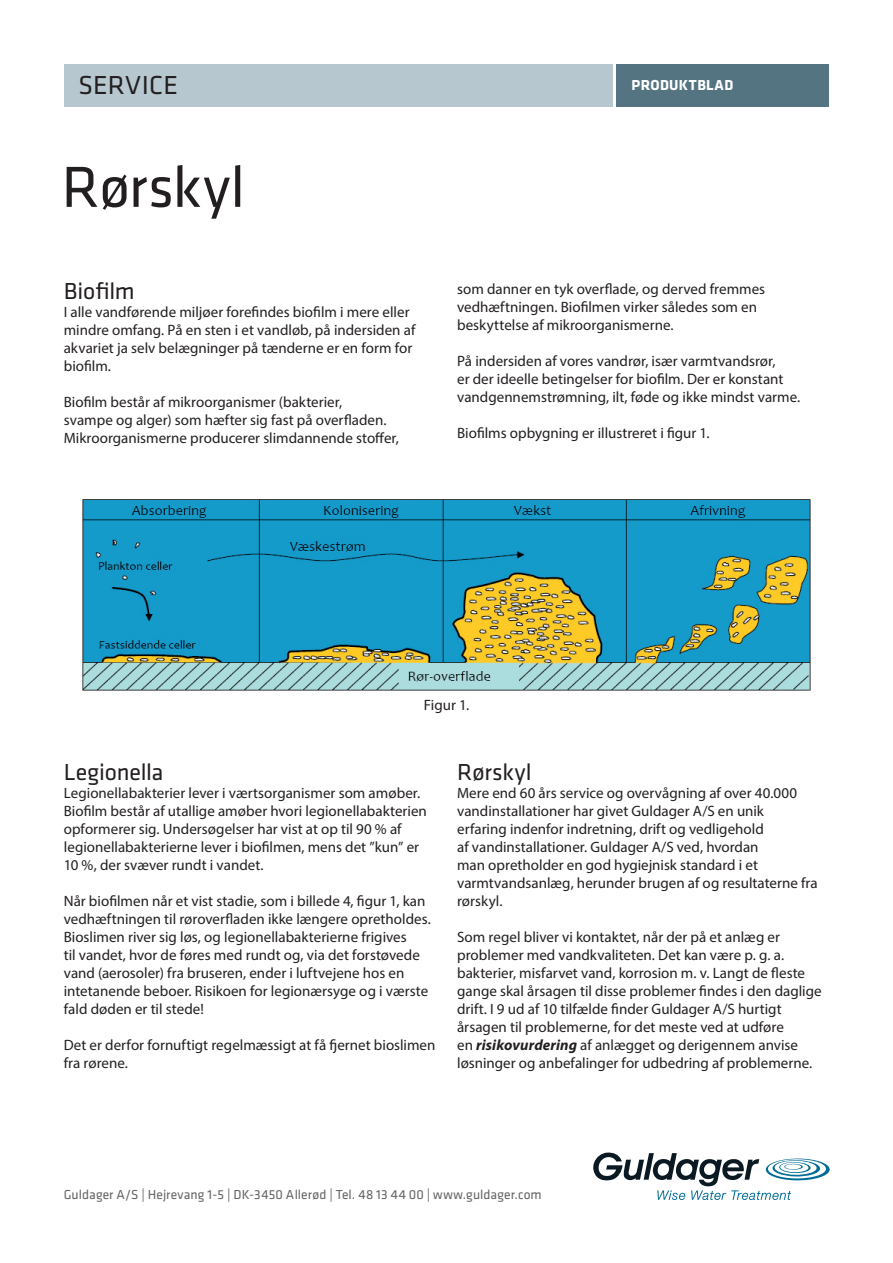
<style>
.page{position:relative;width:893px;height:1263px;background:#fff}
.page>*{position:absolute;margin:0;border:0;box-sizing:border-box;transform-origin:0 0}
.t1{font:60px "Klavika";color:#231f20}
.t2{font:27px "Klavika";letter-spacing:.005em;color:#231f20}
.t3{font:24px "Klavika";letter-spacing:-.005em;color:#231f20}
.t4{font:15px/18px "Myriad Pro";color:#231f20}
.t5{font:15px "Klavika Bold Bold OSF";letter-spacing:.025em;color:#fff}
.t6{font:13.5px "Klavika";letter-spacing:.01em;color:#636366}
.s1{font-weight:700;font-style:italic}
</style>
<div class="page">
<svg style="left:593px;top:1152px;width:237px;height:48px"></svg>
<div style="left:64px;top:64px;width:548px;height:42px;background:#b7c7d0"></div>
<div style="left:617px;top:64px;width:212px;height:42px;background:#557482"></div>
<img style="left:82px;top:499px;width:729px;height:192px">
<h2 class="t2" style="left:78px;top:72px;width:101px">SERVICE</h2>
<p class="t5" style="left:631px;top:77px;width:103px">PRODUKTBLAD</p>
<h1 class="t1" style="left:62px;top:156px;width:185px">Rørskyl</h1>
<h3 class="t3" style="left:64px;top:279px;width:72px">Biofilm</h3>
<p class="t4" style="left:64px;top:303px;width:353px">I alle vandførende miljøer forefindes biofilm i mere eller mindre omfang. På en sten i et vandløb, på indersiden af akvariet ja selv belægninger på tænderne er en form for biofilm.</p>
<p class="t4" style="left:64px;top:393px;width:337px">Biofilm består af mikroorganismer (bakterier,<br>svampe og alger) som hæfter sig fast på overfladen.<br>Mikroorganismerne producerer slimdannende stoffer,</p>
<p class="t4" style="left:457px;top:280px;width:310px">som danner en tyk overflade, og derved fremmes vedhæftningen. Biofilmen virker således som en beskyttelse af mikroorganismerne.</p>
<p class="t4" style="left:457px;top:352px;width:345px">På indersiden af vores vandrør, især varmtvandsrør,<br>er der ideelle betingelser for biofilm. Der er konstant vandgennemstrømning, ilt, føde og ikke mindst varme.</p>
<p class="t4" style="left:457px;top:424px;width:254px">Biofilms opbygning er illustreret i figur 1.</p>
<p class="t4" style="left:424px;top:696px;width:47px">Figur 1.</p>
<h3 class="t3" style="left:64px;top:760px;width:101px">Legionella</h3>
<p class="t4" style="left:64px;top:784px;width:365px">Legionellabakterier lever i værtsorganismer som amøber.<br>Biofilm består af utallige amøber hvori legionellabakterien opformerer sig. Undersøgelser har vist at op til 90 % af legionellabakterierne lever i biofilmen, mens det ”kun” er 10 %, der svæver rundt i vandet.</p>
<p class="t4" style="left:64px;top:892px;width:369px">Når biofilmen når et vist stadie, som i billede 4, figur 1, kan vedhæftningen til røroverfladen ikke længere opretholdes.<br>Bioslimen river sig løs, og legionellabakterierne frigives<br>til vandet, hvor de føres med rundt og, via det forstøvede vand (aerosoler) fra bruseren, ender i luftvejene hos en intetanende beboer. Risikoen for legionærsyge og i værste fald døden er til stede!</p>
<p class="t4" style="left:64px;top:1036px;width:373px">Det er derfor fornuftigt regelmæssigt at få fjernet bioslimen fra rørene.</p>
<h3 class="t3" style="left:457px;top:760px;width:76px">Rørskyl</h3>
<p class="t4" style="left:457px;top:784px;width:362px">Mere end 60 års service og overvågning af over 40.000 vandinstallationer har givet Guldager A/S en unik<br>erfaring indenfor indretning, drift og vedligehold<br>af vandinstallationer. Guldager A/S ved, hvordan<br>man opretholder en god hygiejnisk standard i et varmtvandsanlæg, herunder brugen af og resultaterne fra rørskyl.</p>
<p class="t4" style="left:457px;top:928px;width:366px">Som regel bliver vi kontaktet, når der på et anlæg er problemer med vandkvaliteten. Det kan være p. g. a. bakterier, misfarvet vand, korrosion m. v. Langt de fleste gange skal årsagen til disse problemer findes i den daglige drift. I 9 ud af 10 tilfælde finder Guldager A/S hurtigt årsagen til problemerne, for det meste ved at udføre<br>en <span class="s1">risikovurdering</span> af anlægget og derigennem anvise løsninger og anbefalinger for udbedring af problemerne.</p>
<p class="t6" style="left:64px;top:1188px;width:479px">Guldager A/S | Hejrevang 1-5 | DK-3450 Allerød | Tel. 48 13 44 00 | www.guldager.com</p>
</div>
